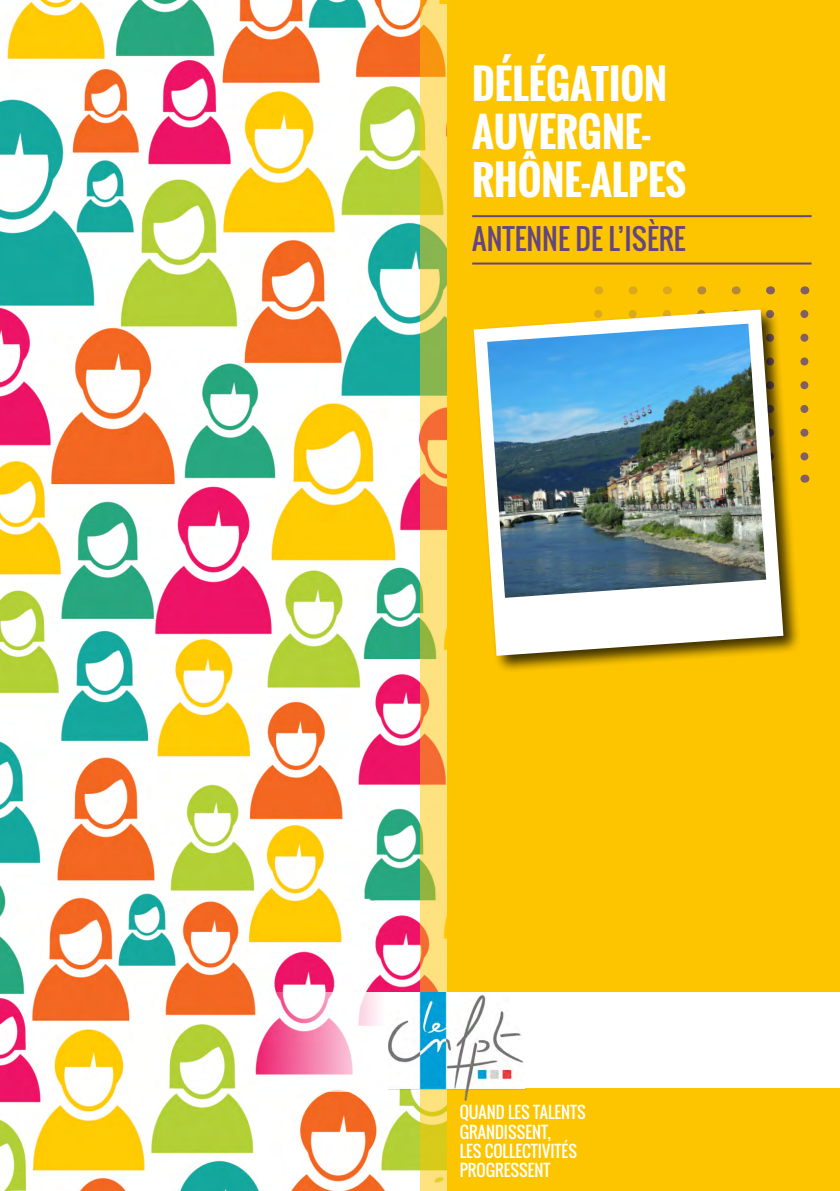
<style>
.page{position:relative;width:840px;height:1191px;background:#fff}
.page>*{position:absolute;margin:0;border:0;box-sizing:border-box;transform-origin:0 0}
.t1{font:700 40px/48px "Oswald";color:#fff}
.t2{font:28px "Oswald";color:#64467f}
.t3{font:16px/19.2px "Oswald";color:#fff}
</style>
<div class="page">
<div style="left:446px;top:0;width:393px;height:1191px;background:#fdc500"></div>
<img style="left:0;top:0;width:420px;height:1191px">
<svg style="left:420px;top:0;width:26px;height:1191px;background:#e7c55f"></svg>
<hr style="left:472px;top:215px;width:339px;height:2px;background:#64467f">
<hr style="left:472px;top:262px;width:339px;height:2px;background:#64467f">
<svg style="left:801px;top:314px;width:7px;height:147px"></svg>
<div style="left:471px;top:307px;width:330px;height:367px;background:#000;opacity:.75"></div>
<svg style="left:473px;top:309px;width:310px;height:347px;fill:#fff"></svg>
<img style="left:487px;top:324px;width:278px;height:274px">
<img style="left:386px;top:992px;width:138px;height:108px">
<svg style="left:249px;top:992px;width:138px;height:99px"></svg>
<div style="left:524px;top:992px;width:315px;height:96px;background:#fff"></div>
<h1 class="t1" style="left:472px;top:60px;width:215px">DÉLÉGATION<br>AUVERGNE-<br>RHÔNE-ALPES</h1>
<h2 class="t2" style="left:472px;top:218px;width:215px">ANTENNE DE L’ISÈRE</h2>
<p class="t3" style="left:459px;top:1102px;width:128px">QUAND LES TALENTS<br>GRANDISSENT,<br>LES COLLECTIVITÉS<br>PROGRESSENT</p>
</div>
